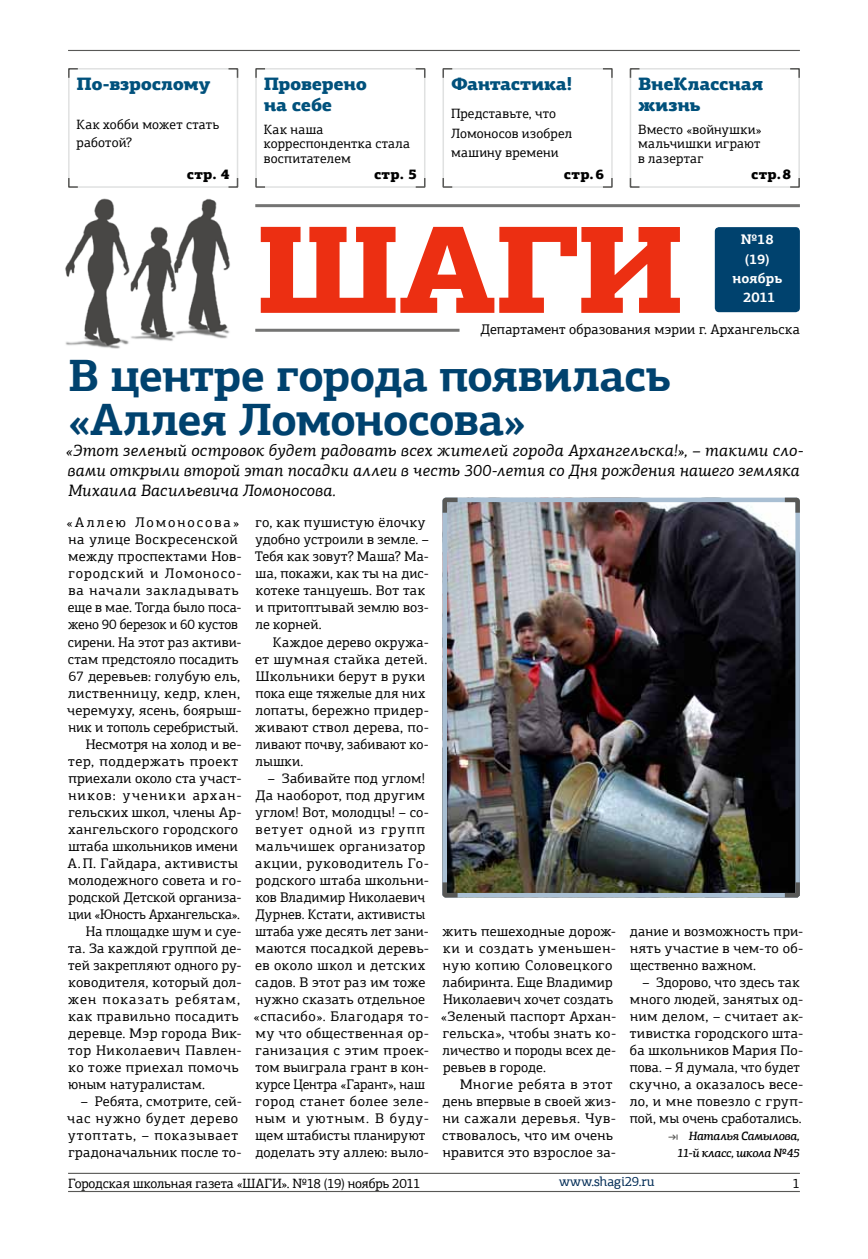
<style>
.page{position:relative;width:868px;height:1259px;background:#fff}
.page>*{position:absolute;margin:0;border:0;box-sizing:border-box;transform-origin:0 0}
.t1{font:900 124.65px "PF Agora Slab Pro";color:#ec2f12}
.t2{font:700 45.3px/43.5px "PF Agora Slab Pro";letter-spacing:-.02em;color:#00426e}
.t3{font:900 18px/20.5px "PF Agora Slab Pro";letter-spacing:-.02em;color:#00517c}
.t4{font:italic 16.5px/19.8px "PF Agora Slab Pro";letter-spacing:.01em;color:#000}
.t5{font:13.95px/17px "PF Agora Slab Pro";letter-spacing:.02em;color:#000}
.t6{font:13.95px "PF Agora Slab Pro";color:#000}
.t7{font:13.95px "PF Agora Slab Pro";letter-spacing:-.005em;color:#000}
.t8{font:13.95px "PF Agora Slab Pro";letter-spacing:.045em;color:#000}
.t9{font:13.95px "PF Agora Slab Pro";letter-spacing:.065em;color:#000}
.t10{font:13.95px "PF Agora Slab Pro";letter-spacing:-.01em;color:#000}
.t11{font:900 13.95px "PF Agora Slab Pro";letter-spacing:.02em;color:#000}
.t12{font:13.95px "PF Agora Slab Pro";letter-spacing:.085em;color:#000}
.t13{font:13.95px "PF Agora Slab Pro";letter-spacing:.075em;color:#000}
.t14{font:13.95px "PF Agora Slab Pro";letter-spacing:.135em;color:#000}
.t15{font:700 13.95px/19.2px "PF Agora Slab Pro";color:#fff;text-align:center}
.t16{font:13.5px/14.5px "PF Agora Slab Pro";letter-spacing:.01em;color:#000}
.t17{font:13.5px "PF Agora Slab Pro";letter-spacing:-.01em;color:#000}
.t18{font:13.5px "PF Agora Slab Pro";letter-spacing:-.005em;color:#002b55}
.t19{font:italic 500 12px/17px "PF Agora Slab Pro";letter-spacing:-.03em;color:#000;text-align:right}
.s1{font-style:normal;color:#585856}
</style>
<div class="page">
<hr style="left:68px;top:1191px;width:731px;height:1px;background:#585856">
<hr style="left:68px;top:1172px;width:731px;height:2px;background:#585856">
<hr style="left:68px;top:50px;width:731px;height:1px;background:#585856">
<div style="left:714px;top:227px;width:85px;height:85px;background:#00426e;border-radius:4px"></div>
<img style="left:65px;top:198px;width:165px;height:151px">
<svg style="left:68px;top:68px;width:171px;height:120px"></svg>
<svg style="left:442px;top:68px;width:171px;height:120px"></svg>
<svg style="left:629px;top:68px;width:171px;height:120px"></svg>
<svg style="left:255px;top:68px;width:171px;height:120px"></svg>
<img style="left:442px;top:497px;width:358px;height:401px">
<hr style="left:255px;top:204px;width:544px;height:3px;background:#747473">
<hr style="left:255px;top:329px;width:204px;height:3px;background:#747473">
<p class="t3" style="left:77px;top:74px;width:135px">По-взрослому</p>
<p class="t16" style="left:77px;top:115px;width:144px;line-height:17.7px">Как хобби может стать работой?</p>
<p class="t11" style="left:187px;top:165px;width:44px">cтр. 4</p>
<p class="t3" style="left:264px;top:74px;width:105px">Проверено на себе</p>
<p class="t16" style="left:264px;top:122px;width:148px">Как наша корреспондентка стала воспитателем</p>
<p class="t11" style="left:374px;top:165px;width:44px">cтр. 5</p>
<p class="t3" style="left:451px;top:74px;width:123px">Фантастика!</p>
<p class="t16" style="left:451px;top:104px;width:123px;line-height:19.6px">Представьте, что<br>Ломоносов изобрел машину времени</p>
<p class="t11" style="left:564px;top:165px;width:42px">cтр.6</p>
<p class="t3" style="left:638px;top:74px;width:127px">ВнеКлассная жизнь</p>
<p class="t16" style="left:638px;top:122px;width:125px;text-align:justify">Вместо «войнушки» мальчишки играют в лазертаг</p>
<p class="t11" style="left:751px;top:165px;width:42px">cтр.8</p>
<h1 class="t1" style="left:255px;top:188px;width:431px">ШАГИ</h1>
<p class="t5" style="left:480px;top:320px;width:321px">Департамент образования мэрии г. Архангельска</p>
<p class="t15" style="left:732px;top:230px;width:51px">№18 (19) ноябрь<br>2011</p>
<h2 class="t2" style="left:68px;top:353px;width:604px">В центре города появилась «Аллея Ломоносова»</h2>
<p class="t4" style="left:66px;top:441px;width:739px">«Этот зеленый островок будет радовать всех жителей города Архангельска!», – такими сло&shy;вами открыли второй этап посадки аллеи в честь 300‑летия со Дня рождения нашего земляка<br>Михаила Васильевича Ломоносова.</p>
<p class="t14" style="left:66px;top:514px;width:174px">«Аллею Ломоносова»</p>
<p class="t5" style="left:68px;top:531px;width:171px">на улице Воскресенской</p>
<p class="t5" style="left:68px;top:548px;width:175px">между проспектами Нов-</p>
<p class="t9" style="left:68px;top:565px;width:175px">городский и Ломоносо-</p>
<p class="t9" style="left:68px;top:582px;width:172px">ва начали закладывать</p>
<p class="t7" style="left:68px;top:599px;width:175px">еще в мае. Тогда было поса-</p>
<p class="t10" style="left:68px;top:616px;width:171px">жено 90 березок и 60 кустов</p>
<p class="t5" style="left:68px;top:633px;width:175px">сирени. На этот раз активи-</p>
<p class="t5" style="left:68px;top:650px;width:172px">стам предстояло посадить</p>
<p class="t5" style="left:68px;top:667px;width:173px">67 деревьев: голубую ель,</p>
<p class="t5" style="left:68px;top:684px;width:173px">лиственницу, кедр, клен,</p>
<p class="t5" style="left:67px;top:701px;width:176px">черемуху, ясень, боярыш-</p>
<p class="t6" style="left:68px;top:718px;width:171px">ник и тополь серебристый.</p>
<p class="t6" style="left:86px;top:735px;width:157px">Несмотря на холод и ве-</p>
<p class="t8" style="left:68px;top:752px;width:171px">тер, поддержать проект</p>
<p class="t6" style="left:68px;top:769px;width:175px">приехали около ста участ-</p>
<p class="t12" style="left:68px;top:786px;width:175px">ников: ученики архан-</p>
<p class="t5" style="left:68px;top:803px;width:175px">гельских школ, члены Ар-</p>
<p class="t5" style="left:68px;top:820px;width:171px">хангельского городского</p>
<p class="t6" style="left:68px;top:837px;width:171px">штаба школьников имени</p>
<p class="t5" style="left:68px;top:854px;width:172px">А.П. Гайдара, активисты</p>
<p class="t5" style="left:68px;top:871px;width:175px">молодежного совета и го-</p>
<p class="t7" style="left:69px;top:888px;width:174px">родской Детской организа-</p>
<p class="t7" style="left:68px;top:905px;width:173px">ции «Юность Архангельска».</p>
<p class="t5" style="left:86px;top:922px;width:157px">На площадке шум и суе-</p>
<p class="t5" style="left:68px;top:939px;width:175px">та. За каждой группой де-</p>
<p class="t5" style="left:68px;top:956px;width:175px">тей закрепляют одного ру-</p>
<p class="t5" style="left:69px;top:973px;width:175px">ководителя, который дол-</p>
<p class="t13" style="left:68px;top:990px;width:173px">жен показать ребятам,</p>
<p class="t5" style="left:69px;top:1007px;width:171px">как правильно посадить</p>
<p class="t5" style="left:68px;top:1024px;width:175px">деревце. Мэр города Вик-</p>
<p class="t8" style="left:68px;top:1041px;width:175px">тор Николаевич Павлен-</p>
<p class="t5" style="left:69px;top:1058px;width:171px">ко тоже приехал помочь</p>
<p class="t5" style="left:68px;top:1075px;width:138px">юным натуралистам.</p>
<p class="t5" style="left:67px;top:1092px;width:176px;text-indent:13px">– Ребята, смотрите, сей&shy;час нужно будет дерево утоптать, – показывает градоначальник после то-</p>
<p class="t5" style="left:255px;top:514px;width:175px">го, как пушистую ёлочку удобно устроили в земле. –<br>Тебя как зовут? Маша? Ма&shy;ша, покажи, как ты на дис&shy;котеке танцуешь. Вот так и притоптывай землю воз&shy;ле корней.</p>
<p class="t5" style="left:255px;top:633px;width:175px;text-indent:18px">Каждое дерево окружа&shy;ет шумная стайка детей.<br>Школьники берут в руки пока еще тяжелые для них лопаты, бережно придер&shy;живают ствол дерева, по&shy;ливают почву, забивают ко&shy;лышки.</p>
<p class="t5" style="left:253px;top:769px;width:177px;text-indent:14px">– Забивайте под углом!<br>Да наоборот, под другим углом! Вот, молодцы! – со&shy;ветует одной из групп мальчишек организатор акции, руководитель Го&shy;родского штаба школьни&shy;ков Владимир Николаевич<br>Дурнев. Кстати, активисты штаба уже десять лет зани&shy;маются посадкой деревь&shy;ев около школ и детских садов. В этот раз им тоже нужно сказать отдельное «спасибо». Благодаря то&shy;му что общественная ор&shy;ганизация с этим проек&shy;том выиграла грант в кон&shy;курсе Центра «Гарант», наш город станет более зеле&shy;ным и уютным. В буду&shy;щем штабисты планируют доделать эту аллею: выло-</p>
<p class="t5" style="left:629px;top:922px;width:175px;text-align:justify">дание и возможность при&shy;нять участие в чем‑то об&shy;щественно важном.</p>
<p class="t5" style="left:629px;top:973px;width:175px;text-indent:13px">– Здорово, что здесь так много людей, занятых од&shy;ним делом, – считает ак&shy;тивистка городского шта&shy;ба школьников Мария По&shy;пова. – Я думала, что будет скучно, а оказалось весе&shy;ло, и мне повезло с груп&shy;пой, мы очень сработались.</p>
<p class="t19" style="left:667px;top:1127px;width:133px"><span class="s1">⇥</span> Наталья Самылова,<br>11‑й класс, школа №45</p>
<p class="t5" style="left:441px;top:922px;width:177px">жить пешеходные дорож&shy;ки и создать уменьшен&shy;ную копию Соловецкого лабиринта. Еще Владимир<br>Николаевич хочет создать «Зеленый паспорт Архан&shy;гельска», чтобы знать ко&shy;личество и породы всех де&shy;ревьев в городе.</p>
<p class="t5" style="left:442px;top:1075px;width:175px;text-indent:18px">Многие ребята в этот день впервые в своей жиз&shy;ни сажали деревья. Чув&shy;ствовалось, что им очень нравится это взрослое за-</p>
<p class="t17" style="left:68px;top:1174px;width:354px">Городская школьная газета «ШАГИ». №18 (19) ноябрь 2011</p>
<p class="t18" style="left:559px;top:1173px;width:97px">www.shagi29.ru</p>
<p class="t16" style="left:792px;top:1175px;width:9px">1</p>
</div>
